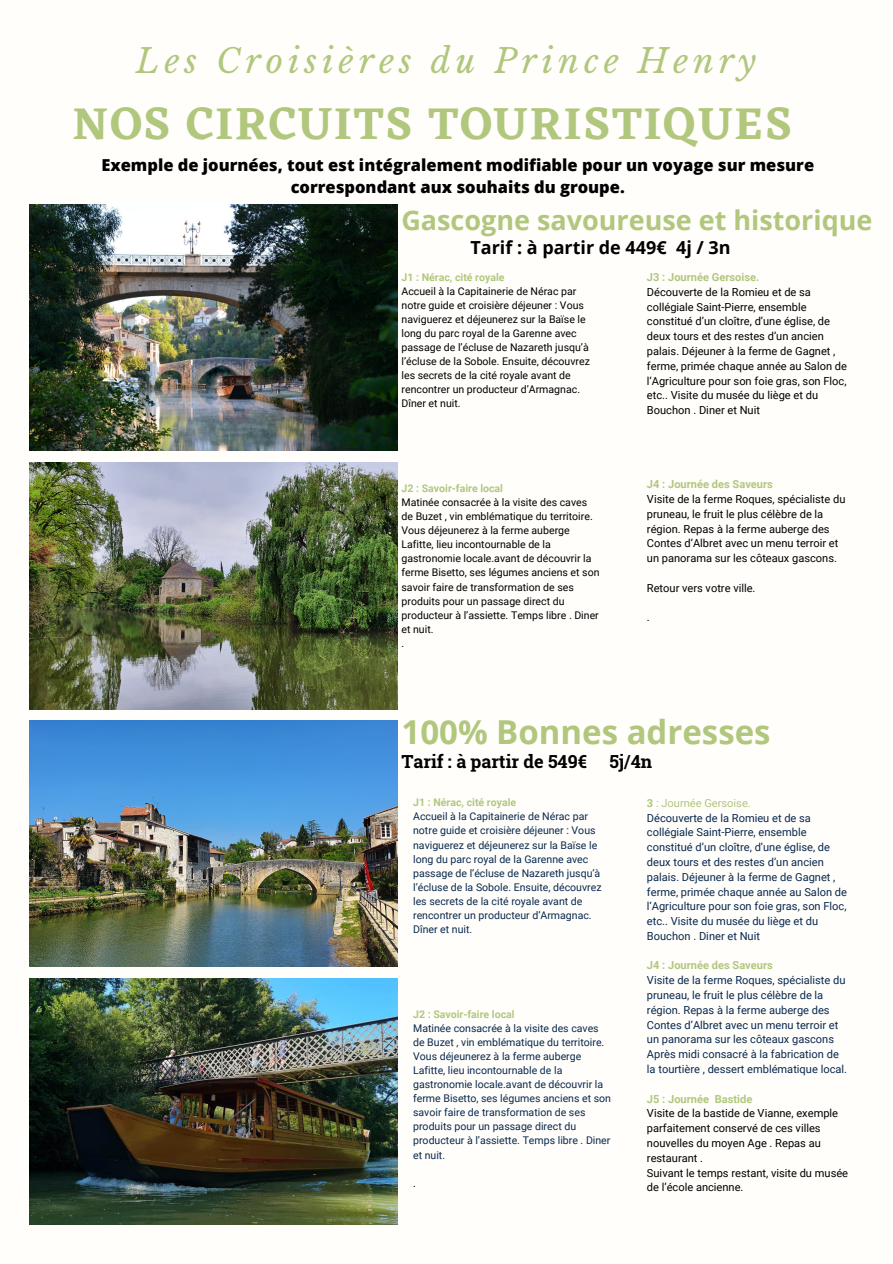
<style>
.page{position:relative;width:893px;height:1264px;background:#fff}
.page>*{position:absolute;margin:0;border:0;box-sizing:border-box;transform-origin:0 0}
.t1{font:600 46.5px "Eczar";letter-spacing:.04em;color:#b1c77d}
.t2{font:italic 33.15px "Libre Baskerville";letter-spacing:.15em;color:#b1c77d}
.t3{font:700 33px "Open Sans";color:#b1c77d}
.t4{font:700 27px "Open Sans";color:#b1c77d}
.t5{font:700 18px "Open Sans";color:#000}
.t6{font:700 18px "Roboto Slab";color:#000}
.t7{font:800 16.5px "Open Sans";color:#000}
.t8{font:11.1px/14.9px "Roboto";color:#000}
.t9{font:11.1px/14.9px "Roboto";color:#09284e}
.t10{font:700 11.1px "Roboto";color:#b1c77d}
.t11{font:11.1px "Roboto";color:#b1c77d}
.t12{font:10.5px/14.1px "Roboto";color:#000}
.t13{font:10.5px/14.1px "Roboto";color:#09284e}
.t14{font:700 10.5px "Roboto";color:#b1c77d}
.s1{font-weight:700}
</style>
<div class="page">
<div style="left:0;top:0;width:892px;height:1262px;background:#fffefb"></div>
<img style="left:30px;top:204px;width:367px;height:247px">
<img style="left:30px;top:462px;width:367px;height:247px">
<img style="left:30px;top:720px;width:367px;height:247px">
<img style="left:30px;top:978px;width:367px;height:246px">
<p class="t2" style="left:136px;top:41px;width:621px">Les Croisières du Prince Henry</p>
<p class="t1" style="left:73px;top:96px;width:721px">NOS CIRCUITS TOURISTIQUES</p>
<p class="t7" style="left:101px;top:153px;width:714px">Exemple de journées, tout est intégralement modifiable pour un voyage sur mesure</p>
<p class="t7" style="left:291px;top:176px;width:335px">correspondant aux souhaits du groupe.</p>
<p class="t4" style="left:401px;top:201px;width:472px">Gascogne savoureuse et historique</p>
<p class="t5" style="left:470px;top:234px;width:262px">Tarif : à partir de 449€ 4j / 3n</p>
<p class="t14" style="left:401px;top:271px;width:105px">J1 : Nérac, cité royale</p>
<p class="t12" style="left:401px;top:284px;width:190px">Accueil à la Capitainerie de Nérac par notre guide et croisière déjeuner : Vous naviguerez et déjeunerez sur la Baïse le long du parc royal de la Garenne avec passage de l’écluse de Nazareth jusqu’à l’écluse de la Sobole. Ensuite, découvrez les secrets de la cité royale avant de rencontrer un producteur d’Armagnac.<br>Dîner et nuit.</p>
<p class="t14" style="left:401px;top:482px;width:103px">J2 : Savoir-faire local</p>
<p class="t12" style="left:401px;top:495px;width:199px">Matinée consacrée à la visite des caves de Buzet , vin emblématique du territoire.<br>Vous déjeunerez à la ferme auberge Lafitte, lieu incontournable de la gastronomie locale.avant de découvrir la ferme Bisetto, ses légumes anciens et son savoir faire de transformation de ses produits pour un passage direct du producteur à l’assiette. Temps libre . Diner et nuit.</p>
<p class="t12" style="left:401px;top:636px;width:4px">.</p>
<p class="t10" style="left:647px;top:271px;width:114px">J3 : Journée Gersoise.</p>
<p class="t8" style="left:647px;top:284px;width:201px">Découverte de la Romieu et de sa collégiale Saint-Pierre, ensemble constitué d’un cloître, d’une église, de deux tours et des restes d’un ancien palais. Déjeuner à la ferme de Gagnet , ferme, primée chaque année au Salon de l‘Agriculture pour son foie gras, son Floc, etc.. Visite du musée du liège et du Bouchon . Diner et Nuit</p>
<p class="t10" style="left:647px;top:478px;width:127px">J4 : Journée des Saveurs</p>
<p class="t8" style="left:647px;top:491px;width:200px">Visite de la ferme Roques, spécialiste du pruneau, le fruit le plus célèbre de la région. Repas à la ferme auberge des Contes d’Albret avec un menu terroir et un panorama sur les côteaux gascons.</p>
<p class="t8" style="left:647px;top:580px;width:110px">Retour vers votre ville.</p>
<p class="t8" style="left:647px;top:610px;width:4px">.</p>
<p class="t3" style="left:401px;top:709px;width:370px">100% Bonnes adresses</p>
<p class="t6" style="left:401px;top:749px;width:252px">Tarif : à partir de 549€ 5j/4n</p>
<p class="t14" style="left:413px;top:796px;width:105px">J1 : Nérac, cité royale</p>
<p class="t13" style="left:413px;top:809px;width:190px">Accueil à la Capitainerie de Nérac par notre guide et croisière déjeuner : Vous naviguerez et déjeunerez sur la Baïse le long du parc royal de la Garenne avec passage de l’écluse de Nazareth jusqu’à l’écluse de la Sobole. Ensuite, découvrez les secrets de la cité royale avant de rencontrer un producteur d’Armagnac.<br>Dîner et nuit.</p>
<p class="t14" style="left:413px;top:1007px;width:103px">J2 : Savoir-faire local</p>
<p class="t13" style="left:413px;top:1021px;width:199px">Matinée consacrée à la visite des caves de Buzet , vin emblématique du territoire.<br>Vous déjeunerez à la ferme auberge Lafitte, lieu incontournable de la gastronomie locale.avant de découvrir la ferme Bisetto, ses légumes anciens et son savoir faire de transformation de ses produits pour un passage direct du producteur à l’assiette. Temps libre . Diner et nuit.</p>
<p class="t12" style="left:413px;top:1175px;width:4px">.</p>
<p class="t11" style="left:647px;top:796px;width:105px"><span class="s1">3</span> : Journée Gersoise.</p>
<p class="t9" style="left:647px;top:810px;width:201px">Découverte de la Romieu et de sa collégiale Saint-Pierre, ensemble constitué d’un cloître, d’une église, de deux tours et des restes d’un ancien palais. Déjeuner à la ferme de Gagnet , ferme, primée chaque année au Salon de l‘Agriculture pour son foie gras, son Floc, etc.. Visite du musée du liège et du Bouchon . Diner et Nuit</p>
<p class="t10" style="left:647px;top:959px;width:127px">J4 : Journée des Saveurs</p>
<p class="t9" style="left:647px;top:973px;width:200px">Visite de la ferme Roques, spécialiste du pruneau, le fruit le plus célèbre de la région. Repas à la ferme auberge des Contes d’Albret avec un menu terroir et un panorama sur les côteaux gascons</p>
<p class="t9" style="left:647px;top:1047px;width:202px">Après midi consacré à la fabrication de la tourtière , dessert emblématique local.</p>
<p class="t10" style="left:647px;top:1092px;width:107px">J5 : Journée Bastide</p>
<p class="t8" style="left:647px;top:1106px;width:193px">Visite de la bastide de Vianne, exemple parfaitement conservé de ces villes nouvelles du moyen Age . Repas au restaurant .</p>
<p class="t8" style="left:647px;top:1165px;width:203px">Suivant le temps restant, visite du musée de l’école ancienne.</p>
</div>
